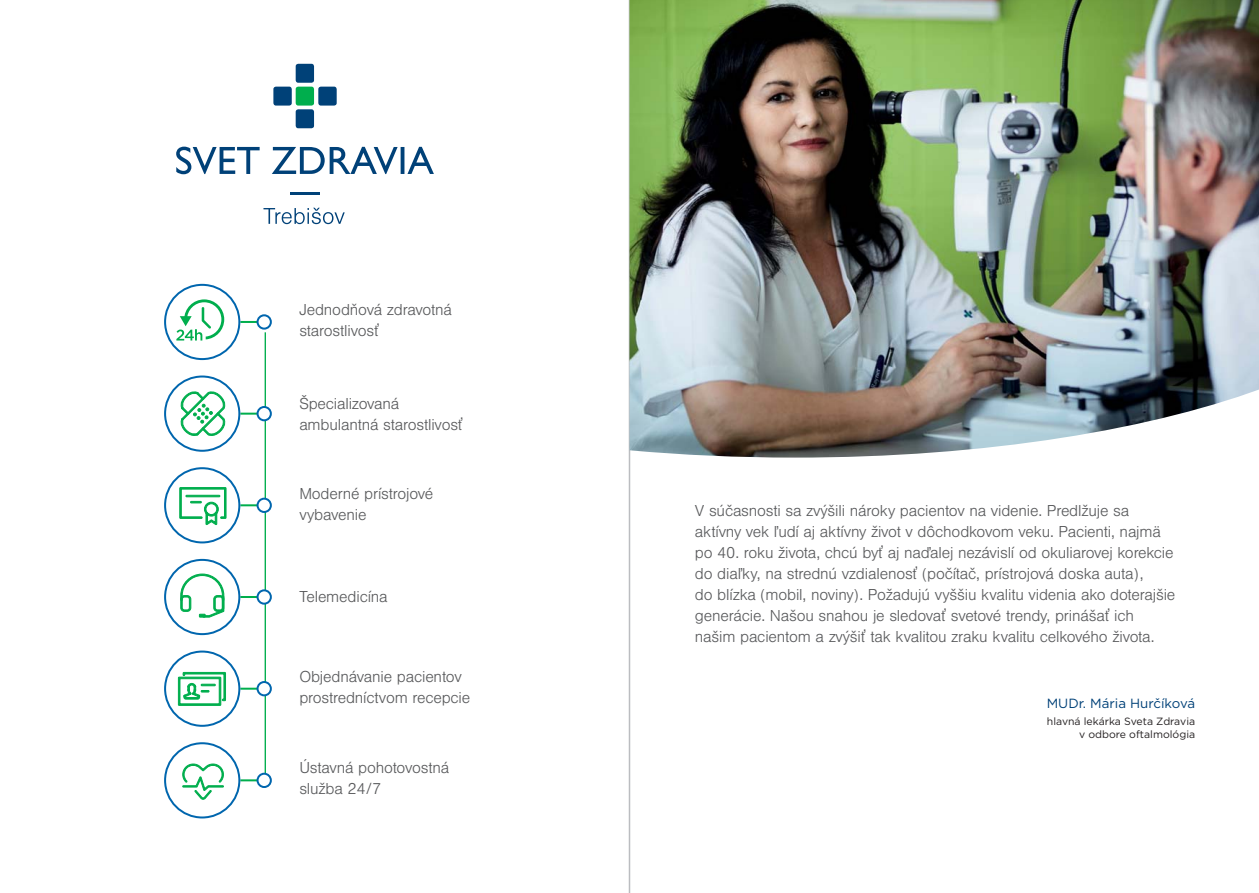
<style>
.page{position:relative;width:1259px;height:893px;background:#fff}
.page>*{position:absolute;margin:0;border:0;box-sizing:border-box;transform-origin:0 0}
.t1{font:300 16.5px/21px "Nimbus San";letter-spacing:-.01em;color:#58595b}
.t2{font:13.35px "Gotham";color:#004178}
.t3{font:10.5px/12.6px "Gotham";color:#231f20;text-align:right}
</style>
<div class="page">
<hr style="left:629px;top:0;width:1px;height:893px;background:#bbbdc0">
<hr style="left:265px;top:332px;width:1px;height:449px;background:#00ae4d">
<svg style="left:240px;top:321px;width:16px;height:2px"></svg>
<div style="left:164px;top:284px;width:76px;height:76px;border:2px solid #0066ae;border-radius:50%"></div>
<svg style="left:257px;top:315px;width:14px;height:14px"></svg>
<div style="left:256px;top:314px;width:16px;height:16px;border:2px solid #0066ae;border-radius:50%"></div>
<svg style="left:240px;top:596px;width:16px;height:2px"></svg>
<div style="left:164px;top:559px;width:76px;height:76px;border:2px solid #0066ae;border-radius:50%"></div>
<svg style="left:257px;top:590px;width:14px;height:14px"></svg>
<div style="left:256px;top:589px;width:16px;height:16px;border:2px solid #0066ae;border-radius:50%"></div>
<svg style="left:240px;top:688px;width:16px;height:2px"></svg>
<div style="left:164px;top:651px;width:76px;height:76px;border:2px solid #0066ae;border-radius:50%"></div>
<div style="left:257px;top:682px;width:14px;height:13px;background:#fff;border-radius:50%"></div>
<div style="left:256px;top:681px;width:16px;height:15px;border:2px solid #0066ae;border-radius:50%"></div>
<svg style="left:240px;top:779px;width:16px;height:2px"></svg>
<div style="left:164px;top:742px;width:76px;height:76px;border:2px solid #0066ae;border-radius:50%"></div>
<div style="left:257px;top:774px;width:14px;height:13px;background:#fff;border-radius:50%"></div>
<div style="left:256px;top:773px;width:16px;height:15px;border:2px solid #0066ae;border-radius:50%"></div>
<svg style="left:240px;top:504px;width:16px;height:2px"></svg>
<div style="left:164px;top:467px;width:76px;height:76px;border:2px solid #0066ae;border-radius:50%"></div>
<div style="left:257px;top:499px;width:14px;height:13px;background:#fff;border-radius:50%"></div>
<div style="left:256px;top:498px;width:16px;height:15px;border:2px solid #0066ae;border-radius:50%"></div>
<svg style="left:240px;top:413px;width:16px;height:2px"></svg>
<div style="left:164px;top:375px;width:76px;height:77px;border:2px solid #0066ae;border-radius:50%"></div>
<div style="left:257px;top:407px;width:14px;height:13px;background:#fff;border-radius:50%"></div>
<div style="left:256px;top:406px;width:16px;height:15px;border:2px solid #0066ae;border-radius:50%"></div>
<svg style="left:180px;top:388px;width:48px;height:48px"></svg>
<svg style="left:179px;top:487px;width:48px;height:38px"></svg>
<svg style="left:263px;top:208px;width:82px;height:16px"></svg>
<hr style="left:290px;top:193px;width:30px;height:2px;background:#004178">
<svg style="left:176px;top:147px;width:258px;height:27px"></svg>
<div style="left:296px;top:64px;width:18px;height:19px;background:#004178;border-radius:3px"></div>
<div style="left:296px;top:87px;width:18px;height:19px;background:#00ae4d;border-radius:3px"></div>
<div style="left:318px;top:87px;width:19px;height:19px;background:#004178;border-radius:3px"></div>
<div style="left:273px;top:87px;width:19px;height:19px;background:#004178;border-radius:3px"></div>
<div style="left:296px;top:109px;width:18px;height:19px;background:#004178;border-radius:3px"></div>
<img style="left:629px;top:0;width:630px;height:458px">
<svg style="left:176px;top:299px;width:48px;height:41px"></svg>
<svg style="left:182px;top:763px;width:42px;height:37px"></svg>
<div style="left:178px;top:677px;width:43px;height:29px;border:1px solid #00ae4d"></div>
<svg style="left:178px;top:672px;width:48px;height:33px"></svg>
<svg style="left:180px;top:573px;width:45px;height:45px"></svg>
<p class="t1" style="left:299px;top:301px;width:154px">Jednodňová zdravotná starostlivosť</p>
<p class="t1" style="left:299px;top:394px;width:165px">Špecializovaná ambulantná starostlivosť</p>
<p class="t1" style="left:299px;top:484px;width:135px">Moderné prístrojové vybavenie</p>
<p class="t1" style="left:299px;top:587px;width:90px">Telemedicína</p>
<p class="t1" style="left:299px;top:667px;width:172px">Objednávanie pacientov prostredníctvom recepcie</p>
<p class="t1" style="left:299px;top:758px;width:151px">Ústavná pohotovostná služba 24/7</p>
<p class="t1" style="left:695px;top:501px;width:482px">V súčasnosti sa zvýšili nároky pacientov na videnie. Predlžuje sa aktívny vek ľudí aj aktívny život v dôchodkovom veku. Pacienti, najmä po 40. roku života, chcú byť aj naďalej nezávislí od okuliarovej korekcie do diaľky, na strednú vzdialenosť (počítač, prístrojová doska auta),<br>do blízka (mobil, noviny). Požadujú vyššiu kvalitu videnia ako doterajšie generácie. Našou snahou je sledovať svetové trendy, prinášať ich našim pacientom a zvýšiť tak kvalitou zraku kvalitu celkového života.</p>
<p class="t2" style="left:1046px;top:697px;width:150px">MUDr. Mária Hurčíková</p>
<p class="t3" style="left:1047px;top:716px;width:150px">hlavná lekárka Sveta Zdravia v odbore oftalmológia</p>
</div>
